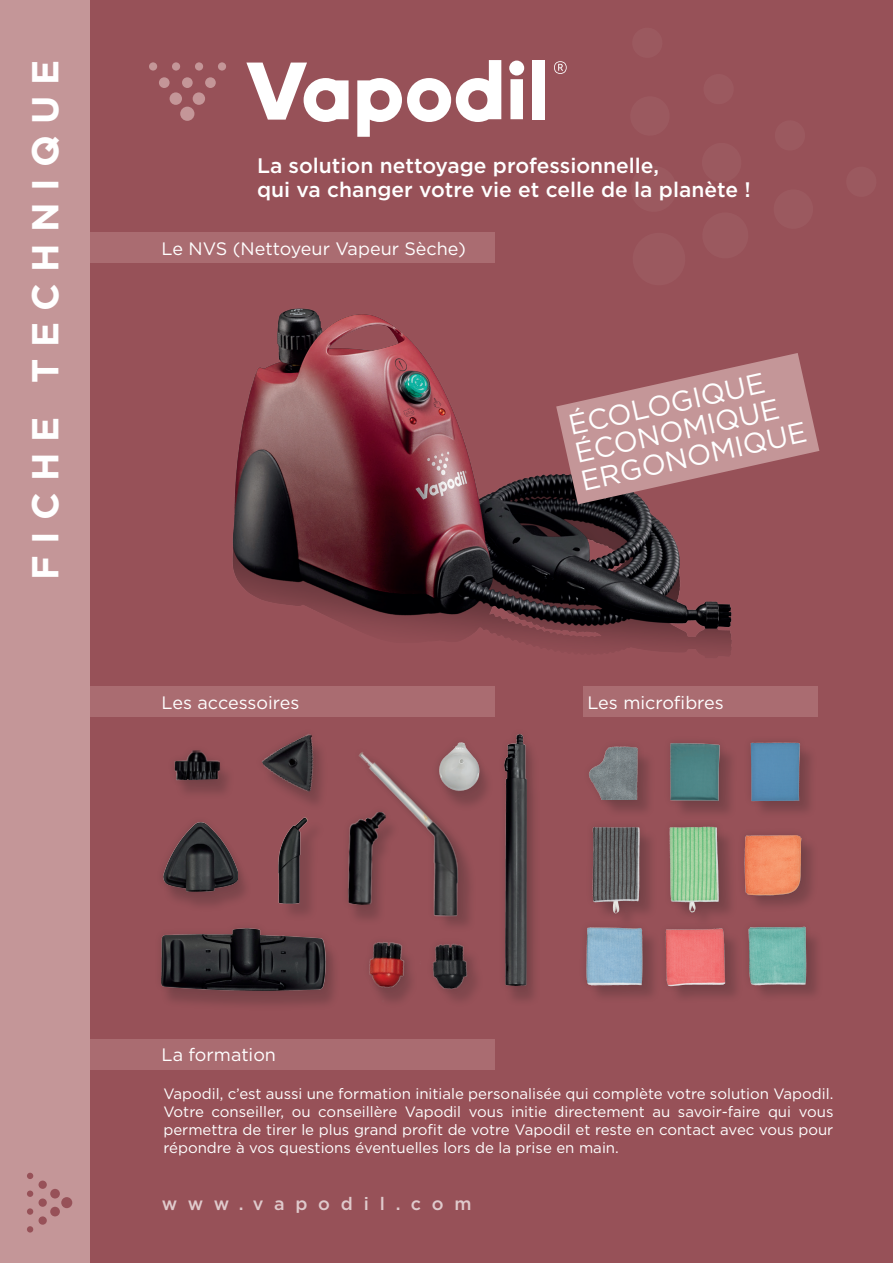
<style>
.page{position:relative;width:893px;height:1263px;background:#975158}
.page>*{position:absolute;margin:0;border:0;box-sizing:border-box;transform-origin:0 0}
.t1{font:700 37.5px "Gotham";letter-spacing:.3em;color:#fff}
.t2{font:28.5px "Gotham";color:#fff}
.t3{font:500 21px "Gotham";color:#fff}
.t4{font:18px "Gotham";color:#fff}
.t5{font:500 18px "Gotham";letter-spacing:.6em;color:#fff}
.t6{font:15px/18px "Gotham";color:#fff;text-align:justify}
</style>
<div class="page">
<div style="left:180px;top:107px;width:14px;height:14px;background:#c49698;border-radius:50%"></div>
<div style="left:170px;top:92px;width:12px;height:13px;background:#c49698;border-radius:50%"></div>
<div style="left:159px;top:77px;width:11px;height:11px;background:#c49698;border-radius:50%"></div>
<div style="left:182px;top:77px;width:11px;height:11px;background:#c49698;border-radius:50%"></div>
<div style="left:205px;top:77px;width:11px;height:11px;background:#c49698;border-radius:50%"></div>
<div style="left:195px;top:62px;width:8px;height:9px;background:#c49698;border-radius:50%"></div>
<div style="left:172px;top:62px;width:8px;height:9px;background:#c49698;border-radius:50%"></div>
<div style="left:149px;top:62px;width:8px;height:9px;background:#c49698;border-radius:50%"></div>
<div style="left:218px;top:62px;width:8px;height:9px;background:#c49698;border-radius:50%"></div>
<div style="left:193px;top:92px;width:12px;height:13px;background:#c49698;border-radius:50%"></div>
<svg style="left:509px;top:61px;width:15px;height:58px"></svg>
<div style="left:532px;top:60px;width:13px;height:59px;background:#fff"></div>
<svg style="left:357px;top:60px;width:144px;height:77px"></svg>
<svg style="left:246px;top:63px;width:103px;height:59px"></svg>
<svg style="left:554px;top:61px;width:13px;height:13px"></svg>
<img style="left:233px;top:308px;width:499px;height:387px">
<svg style="left:556px;top:353px;width:263px;height:151px"></svg>
<div style="left:89px;top:232px;width:405px;height:31px;background:#aa6c71"></div>
<div style="left:89px;top:1039px;width:405px;height:30px;background:#aa6c71"></div>
<div style="left:89px;top:686px;width:405px;height:31px;background:#aa6c71"></div>
<div style="left:583px;top:686px;width:235px;height:31px;background:#aa6c71"></div>
<div style="left:161px;top:934px;width:180px;height:77px;background:#231f20;opacity:.23"></div>
<div style="left:154px;top:921px;width:179px;height:77px;background:#231f20;opacity:.2"></div>
<div style="left:160px;top:928px;width:167px;height:63px;background:#231f20;opacity:.13"></div>
<div style="left:163px;top:828px;width:89px;height:84px;background:#231f20;opacity:.23"></div>
<div style="left:156px;top:815px;width:89px;height:84px;background:#231f20;opacity:.2"></div>
<div style="left:163px;top:822px;width:75px;height:71px;background:#231f20;opacity:.13"></div>
<div style="left:174px;top:756px;width:61px;height:44px;background:#231f20;opacity:.23"></div>
<svg style="left:174px;top:750px;width:54px;height:38px"></svg>
<div style="left:504px;top:740px;width:37px;height:266px;background:#924f55"></div>
<div style="left:497px;top:727px;width:36px;height:266px;background:#231f20;opacity:.2"></div>
<div style="left:503px;top:734px;width:24px;height:252px;background:#231f20;opacity:.13"></div>
<div style="left:753px;top:745px;width:65px;height:74px;background:#231f20;opacity:.23"></div>
<div style="left:743px;top:735px;width:64px;height:73px;background:#231f20;opacity:.2"></div>
<div style="left:743px;top:737px;width:62px;height:70px;background:#231f20;opacity:.13"></div>
<div style="left:673px;top:746px;width:65px;height:74px;background:#231f20;opacity:.23"></div>
<div style="left:663px;top:736px;width:64px;height:72px;background:#231f20;opacity:.2"></div>
<div style="left:663px;top:738px;width:61px;height:68px;background:#231f20;opacity:.13"></div>
<div style="left:592px;top:750px;width:64px;height:69px;background:#934f56"></div>
<div style="left:582px;top:740px;width:62px;height:68px;background:#231f20;opacity:.2"></div>
<div style="left:582px;top:727px;width:64px;height:73px;background:#231f20;opacity:.13"></div>
<div style="left:575px;top:912px;width:81px;height:86px;background:#231f20;opacity:.13"></div>
<div style="left:596px;top:829px;width:62px;height:101px;background:#231f20;opacity:.23"></div>
<div style="left:583px;top:817px;width:69px;height:101px;background:#231f20;opacity:.13"></div>
<div style="left:673px;top:829px;width:64px;height:101px;background:#8d4c53"></div>
<div style="left:663px;top:819px;width:63px;height:101px;background:#231f20;opacity:.2"></div>
<div style="left:663px;top:821px;width:61px;height:95px;background:#231f20;opacity:.13"></div>
<div style="left:732px;top:829px;width:80px;height:74px;background:#231f20;opacity:.13"></div>
<div style="left:655px;top:918px;width:83px;height:82px;background:#231f20;opacity:.13"></div>
<div style="left:733px;top:918px;width:87px;height:80px;background:#231f20;opacity:.13"></div>
<svg style="left:250px;top:734px;width:237px;height:276px"></svg>
<div style="left:0;top:0;width:89px;height:1263px;background:#c49698"></div>
<div style="left:61px;top:1197px;width:11px;height:11px;background:#975158;border-radius:50%"></div>
<div style="left:39px;top:1216px;width:8px;height:9px;background:#975158;border-radius:50%"></div>
<div style="left:39px;top:1198px;width:8px;height:9px;background:#975158;border-radius:50%"></div>
<div style="left:39px;top:1180px;width:8px;height:9px;background:#975158;border-radius:50%"></div>
<div style="left:27px;top:1190px;width:6px;height:7px;background:#975158;border-radius:50%"></div>
<div style="left:27px;top:1208px;width:6px;height:7px;background:#975158;border-radius:50%"></div>
<svg style="left:27px;top:1226px;width:6px;height:6px"></svg>
<svg style="left:27px;top:1173px;width:6px;height:6px"></svg>
<div style="left:50px;top:1207px;width:10px;height:9px;background:#975158;border-radius:50%"></div>
<div style="left:50px;top:1189px;width:10px;height:9px;background:#975158;border-radius:50%"></div>
<p class="t1" style="left:20px;top:580px;width:522px;rotate:-90deg">FICHE TECHNIQUE</p>
<p class="t3" style="left:257px;top:152px;width:403px">La solution nettoyage professionnelle,</p>
<p class="t3" style="left:257px;top:176px;width:495px">qui va changer votre vie et celle de la planète !</p>
<p class="t4" style="left:162px;top:237px;width:306px">Le NVS (Nettoyeur Vapeur Sèche)</p>
<p class="t2" style="left:565px;top:408px;width:202px;rotate:-13deg">ÉCOLOGIQUE</p>
<p class="t2" style="left:571px;top:436px;width:210px;rotate:-13deg">ÉCONOMIQUE</p>
<p class="t2" style="left:577px;top:464px;width:232px;rotate:-13deg">ERGONOMIQUE</p>
<p class="t4" style="left:162px;top:691px;width:139px">Les accessoires</p>
<p class="t4" style="left:587px;top:691px;width:138px">Les microfibres</p>
<p class="t4" style="left:162px;top:1043px;width:116px">La formation</p>
<p class="t6" style="left:163px;top:1084px;width:672px">Vapodil, c’est aussi une formation initiale personalisée qui complète votre solution Vapodil.<br>Votre conseiller, ou conseillère Vapodil vous initie directement au savoir-faire qui vous permettra de tirer le plus grand profit de votre Vapodil et reste en contact avec vous pour répondre à vos questions éventuelles lors de la prise en main.</p>
<p class="t5" style="left:162px;top:1192px;width:311px">www.vapodil.com</p>
</div>
